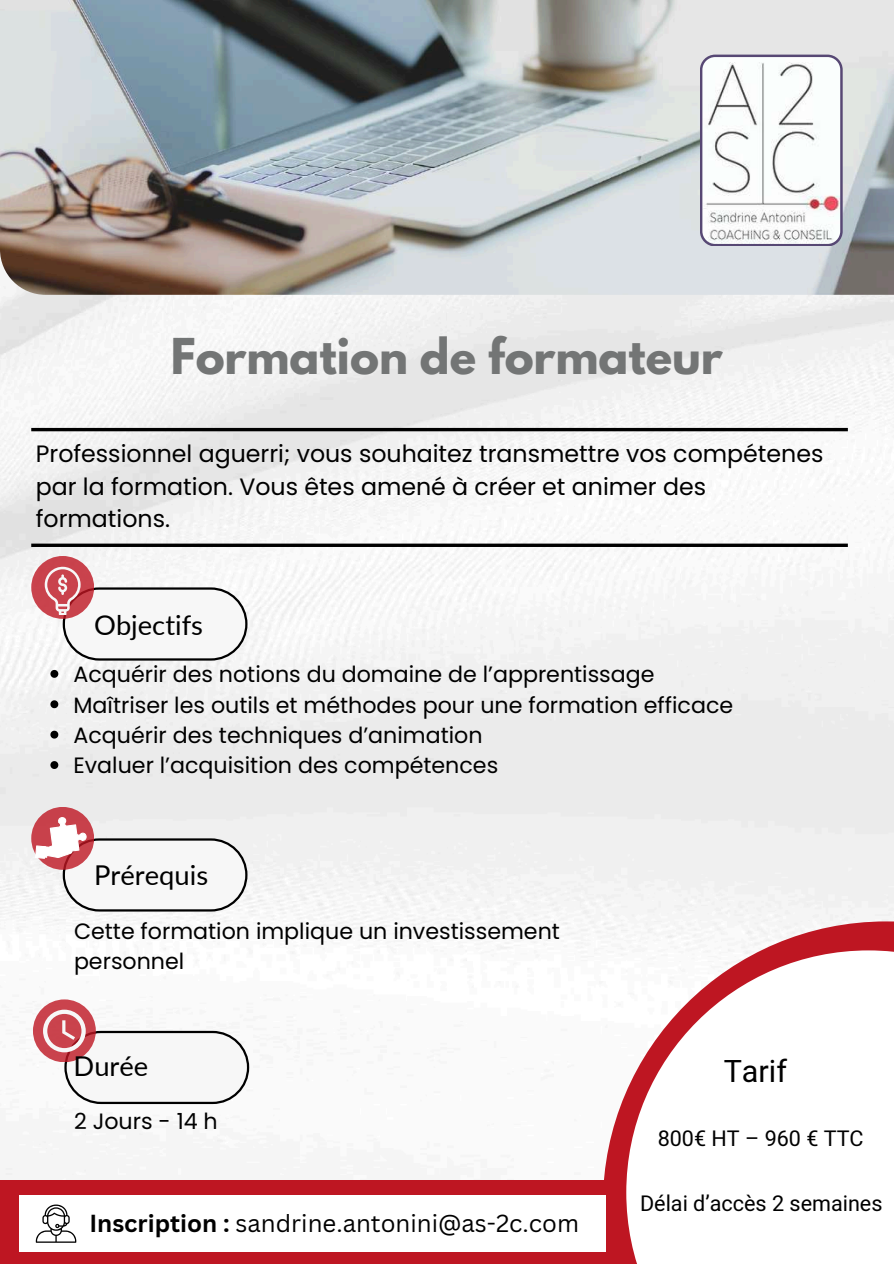
<style>
.page{position:relative;width:894px;height:1264px;background:#fff}
.page>*{position:absolute;margin:0;border:0;box-sizing:border-box;transform-origin:0 0}
.t1{font:700 43.8px "League Spartan";color:#737575}
.t2{font:30.6px "Heebo";color:#000}
.t3{font:27.3px "Lato";color:#000}
.t4{font:24px "Canva Sans";color:#000}
.t5{font:23.7px/32.7px "Poppins";color:#000}
.t6{font:22.2px/30.3px "Poppins";color:#000}
.t7{font:21.6px "Heebo";color:#000}
.s1{font-weight:700}
</style>
<div class="page">
<img style="left:0;top:295px;width:893px;height:880px">
<img style="left:0;top:0;width:893px;height:295px">
<div style="left:0;top:1180px;width:610px;height:83px;background:#be1622"></div>
<svg style="left:602px;top:921px;width:291px;height:342px;fill:#f6f6f6"></svg>
<div style="left:626px;top:950px;width:267px;height:313px;background:#fff"></div>
<div style="left:19px;top:1195px;width:586px;height:56px;background:#fff"></div>
<svg style="left:699px;top:55px;width:143px;height:191px"></svg>
<svg style="left:31px;top:543px;width:816px;height:4px;background:#262626"></svg>
<hr style="left:31px;top:428px;width:816px;height:3px;background:#000">
<svg style="left:33px;top:999px;width:63px;height:63px"></svg>
<svg style="left:43px;top:1009px;width:206px;height:94px"></svg>
<svg style="left:31px;top:556px;width:63px;height:63px"></svg>
<svg style="left:45px;top:566px;width:202px;height:94px"></svg>
<svg style="left:50px;top:670px;width:8px;height:7px"></svg>
<svg style="left:50px;top:700px;width:8px;height:8px"></svg>
<svg style="left:50px;top:730px;width:8px;height:8px"></svg>
<svg style="left:50px;top:761px;width:8px;height:8px"></svg>
<svg style="left:31px;top:807px;width:63px;height:62px"></svg>
<svg style="left:35px;top:817px;width:212px;height:94px"></svg>
<svg style="left:36px;top:1204px;width:40px;height:38px"></svg>
<h1 class="t1" style="left:171px;top:334px;width:553px">Formation de formateur</h1>
<p class="t5" style="left:36px;top:437px;width:788px">Professionnel aguerri; vous souhaitez transmettre vos compétenes par la formation. Vous êtes amené à créer et animer des formations.</p>
<p class="t3" style="left:94px;top:608px;width:110px">Objectifs</p>
<p class="t6" style="left:73px;top:659px;width:661px">Acquérir des notions du domaine de l’apprentissage Maîtriser les outils et méthodes pour une formation efficace Acquérir des techniques d’animation<br>Evaluer l’acquisition des compétences</p>
<p class="t3" style="left:94px;top:858px;width:116px">Prérequis</p>
<p class="t6" style="left:74px;top:915px;width:487px">Cette formation implique un investissement personnel</p>
<p class="t3" style="left:74px;top:1049px;width:76px">Durée</p>
<p class="t6" style="left:74px;top:1106px;width:145px">2 Jours - 14 h</p>
<p class="t4" style="left:89px;top:1206px;width:491px"><span class="s1">Inscription :</span> sandrine.antonini@as-2c.com</p>
<h2 class="t2" style="left:723px;top:1049px;width:65px">Tarif</h2>
<p class="t7" style="left:657px;top:1123px;width:207px">800€ HT – 960 € TTC</p>
<p class="t7" style="left:640px;top:1187px;width:244px">Délai d’accès 2 semaines</p>
</div>
